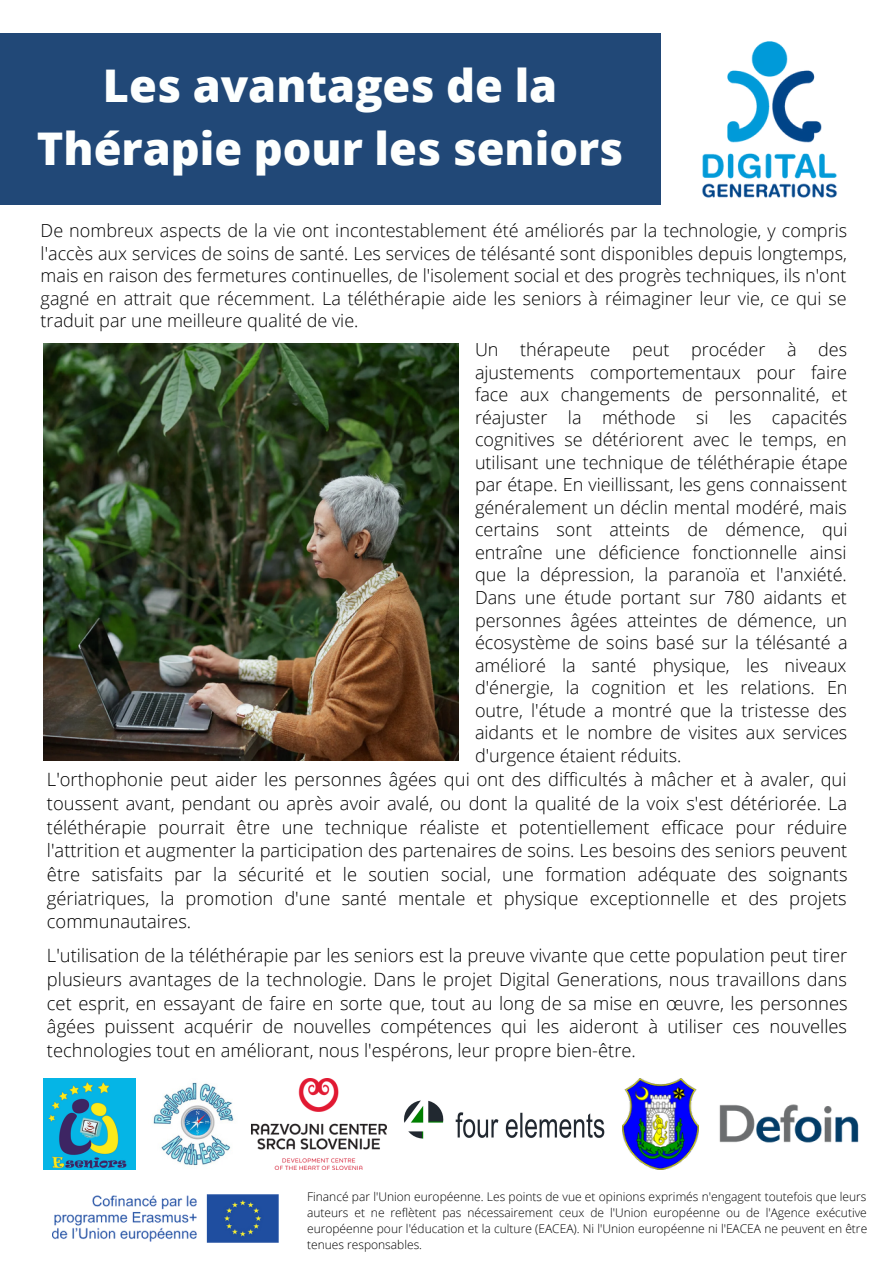
<style>
.page{position:relative;width:894px;height:1264px;background:#fff}
.page>*{position:absolute;margin:0;border:0;box-sizing:border-box;transform-origin:0 0}
.t1{font:800 45px/63px "Open Sans";color:#fdfffe;text-align:center}
.t2{font:300 18.3px/23.7px "Open Sans";color:#000;text-align:justify}
.t3{font:300 18px/22.5px "Open Sans";color:#000;text-align:justify}
.t4{font:300 12px/16px "Open Sans";color:#000;text-align:justify}
</style>
<div class="page">
<div style="left:0;top:33px;width:660px;height:172px;background:#214877"></div>
<img style="left:44px;top:1078px;width:91px;height:91px">
<img style="left:153px;top:1082px;width:81px;height:84px">
<img style="left:252px;top:1078px;width:135px;height:91px">
<img style="left:622px;top:1078px;width:76px;height:91px">
<img style="left:404px;top:1100px;width:201px;height:39px">
<img style="left:719px;top:1104px;width:140px;height:39px">
<img style="left:702px;top:41px;width:135px;height:157px">
<img style="left:44px;top:343px;width:414px;height:417px">
<img style="left:53px;top:1194px;width:225px;height:48px">
<h1 class="t1" style="left:37px;top:53px;width:587px">Les avantages de la<br>Thérapie pour les seniors</h1>
<p class="t3" style="left:41px;top:219px;width:807px">De nombreux aspects de la vie ont incontestablement été améliorés par la technologie, y compris l'accès aux services de soins de santé. Les services de télésanté sont disponibles depuis longtemps, mais en raison des fermetures continuelles, de l'isolement social et des progrès techniques, ils n'ont gagné en attrait que récemment. La téléthérapie aide les seniors à réimaginer leur vie, ce qui se traduit par une meilleure qualité de vie.</p>
<p class="t3" style="left:475px;top:338px;width:374px">Un thérapeute peut procéder à des ajustements comportementaux pour faire face aux changements de personnalité, et réajuster la méthode si les capacités cognitives se détériorent avec le temps, en utilisant une technique de téléthérapie étape par étape. En vieillissant, les gens connaissent généralement un déclin mental modéré, mais certains sont atteints de démence, qui entraîne une déficience fonctionnelle ainsi que la dépression, la paranoïa et l'anxiété.<br>Dans une étude portant sur 780 aidants et personnes âgées atteintes de démence, un écosystème de soins basé sur la télésanté a amélioré la santé physique, les niveaux d'énergie, la cognition et les relations. En outre, l'étude a montré que la tristesse des aidants et le nombre de visites aux services d'urgence étaient réduits.</p>
<p class="t2" style="left:47px;top:767px;width:801px">L'orthophonie peut aider les personnes âgées qui ont des difficultés à mâcher et à avaler, qui toussent avant, pendant ou après avoir avalé, ou dont la qualité de la voix s'est détériorée. La téléthérapie pourrait être une technique réaliste et potentiellement efficace pour réduire l'attrition et augmenter la participation des partenaires de soins. Les besoins des seniors peuvent être satisfaits par la sécurité et le soutien social, une formation adéquate des soignants gériatriques, la promotion d'une santé mentale et physique exceptionnelle et des projets communautaires.</p>
<p class="t2" style="left:47px;top:943px;width:802px">L'utilisation de la téléthérapie par les seniors est la preuve vivante que cette population peut tirer plusieurs avantages de la technologie. Dans le projet Digital Generations, nous travaillons dans cet esprit, en essayant de faire en sorte que, tout au long de sa mise en œuvre, les personnes âgées puissent acquérir de nouvelles compétences qui les aideront à utiliser ces nouvelles technologies tout en améliorant, nous l'espérons, leur propre bien-être.</p>
<p class="t4" style="left:307px;top:1187px;width:561px">Financé par l'Union européenne. Les points de vue et opinions exprimés n'engagent toutefois que leurs auteurs et ne reflètent pas nécessairement ceux de l'Union européenne ou de l'Agence exécutive européenne pour l'éducation et la culture (EACEA). Ni l'Union européenne ni l'EACEA ne peuvent en être tenues responsables.</p>
</div>
